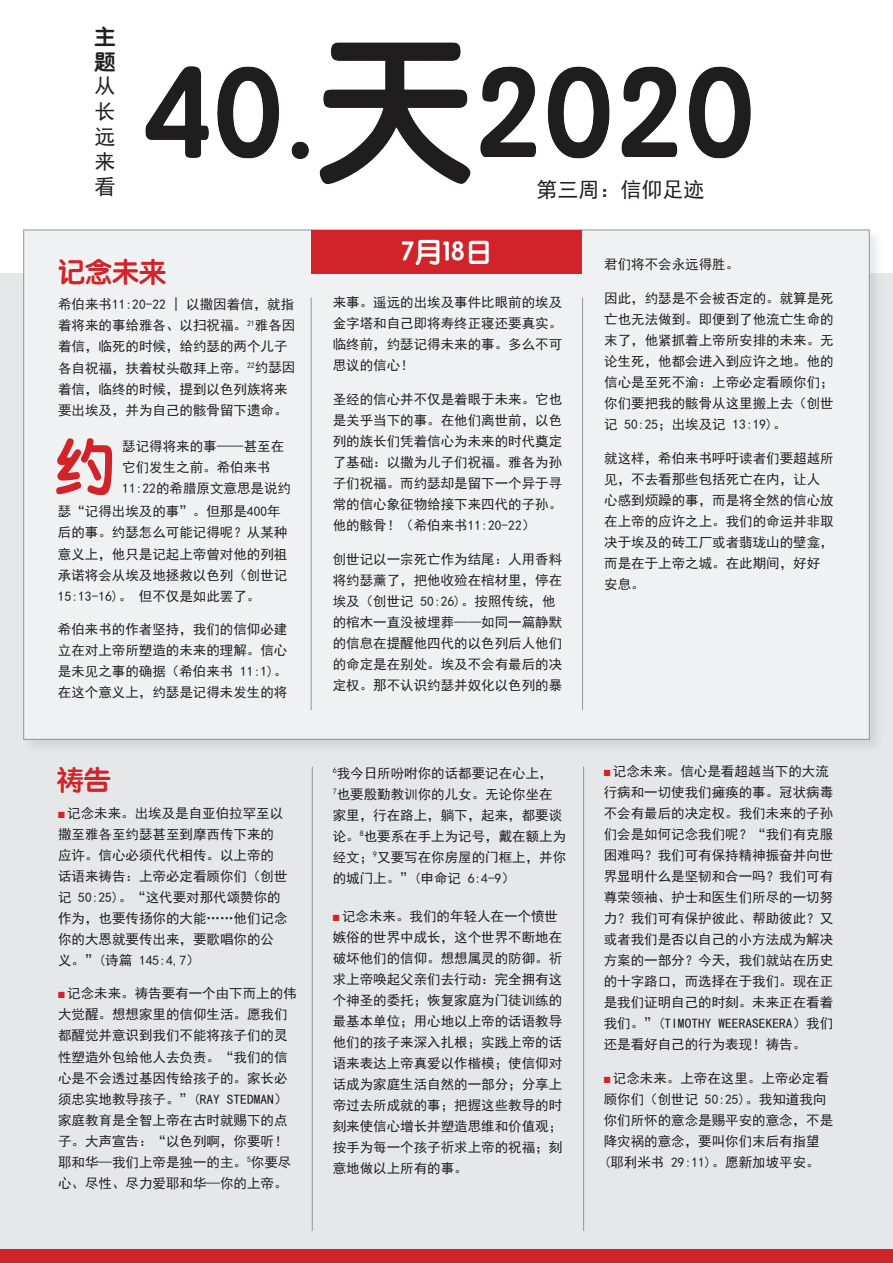
<style>
.page{position:relative;width:893px;height:1263px;background:#fff}
.page>*{position:absolute;margin:0;border:0;box-sizing:border-box;transform-origin:0 0}
.t1{font:60px "ST Yuanti TC Bold";color:#d1232a}
.t2{font:27px "ST Yuanti TC Bold";color:#d1232a}
.t3{font:27px "ST Yuanti TC Bold";color:#fff}
.t4{font:21px/25.2px "Sim Hei";color:#231f20;text-align:justify}
.t5{font:21px/25.2px "ST Yuanti TC Bold";color:#231f20}
.t6{font:13.5px/21px "Sim Hei";color:#231f20}
.s1{color:#d1232a}
</style>
<div class="page">
<div style="left:0;top:273px;width:893px;height:990px;background:#e6e7e9"></div>
<div style="left:22px;top:228px;width:862px;height:526px;background:#231f20;opacity:.1"></div>
<div style="left:23px;top:230px;width:847px;height:510px;background:#f0f1f2;border:1px solid #939598"></div>
<div style="left:0;top:1249px;width:893px;height:14px;background:#d1232a"></div>
<hr style="left:311px;top:298px;width:1px;height:412px;background:#939598">
<hr style="left:582px;top:298px;width:1px;height:412px;background:#939598">
<hr style="left:312px;top:767px;width:1px;height:464px;background:#939598">
<hr style="left:583px;top:767px;width:1px;height:464px;background:#939598">
<div style="left:311px;top:230px;width:271px;height:43px;background:#d1232a"></div>
<img style="left:145px;top:42px;width:606px;height:142px">
<h3 class="t5" style="left:94px;top:23px;width:22px">主题</h3>
<h3 class="t4" style="left:94px;top:73px;width:22px">从长远来看</h3>
<h2 class="t2" style="left:58px;top:251px;width:109px">记念未来</h2>
<p class="t6" style="left:58px;top:294px;width:239px">希伯来书11:20-22 | 以撒因着信，就指着将来的事给雅各、以扫祝福。<sup>21</sup>雅各因着信，临死的时候，给约瑟的两个儿子各自祝福，扶着杖头敬拜上帝。<sup>22</sup>约瑟因着信，临终的时候，提到以色列族将来要出埃及，并为自己的骸骨留下遗命。</p>
<h1 class="t1" style="left:55px;top:421px;width:61px">约</h1>
<p class="t6" style="left:122px;top:436px;width:170px">瑟记得将来的事——甚至在它们发生之前。希伯来书<br>11:22的希腊原文意思是说约</p>
<p class="t6" style="left:58px;top:501px;width:231px">瑟“记得出埃及的事”。但那是400年后的事。约瑟怎么可能记得呢？从某种意义上，他只是记起上帝曾对他的列祖承诺将会从埃及地拯救以色列（创世记<br>15:13-16)。 但不仅是如此罢了。</p>
<p class="t6" style="left:58px;top:619px;width:231px;text-align:justify">希伯来书的作者坚持，我们的信仰必建立在对上帝所塑造的未来的理解。信心是未见之事的确据（希伯来书 11:1)。在这个意义上，约瑟是记得未发生的将</p>
<h2 class="t2" style="left:57px;top:760px;width:56px">祷告</h2>
<p class="t6" style="left:58px;top:802px;width:231px"><span class="s1">■</span> 记念未来。出埃及是自亚伯拉罕至以撒至雅各至约瑟甚至到摩西传下来的应许。信心必须代代相传。以上帝的话语来祷告：上帝必定看顾你们（创世记 50:25)。“这代要对那代颂赞你的作为，也要传扬你的大能……他们记念你的大恩就要传出来，要歌唱你的公义。”(诗篇 145:4,7）</p>
<p class="t6" style="left:58px;top:983px;width:240px"><span class="s1">■</span> 记念未来。祷告要有一个由下而上的伟大觉醒。想想家里的信仰生活。愿我们都醒觉并意识到我们不能将孩子们的灵性塑造外包给他人去负责。“我们的信心是不会透过基因传给孩子的。家长必须忠实地教导孩子。”(RAY STEDMAN）家庭教育是全智上帝在古时就赐下的点子。大声宣告：“以色列啊，你要听！耶和华—我们上帝是独一的主。<sup>5</sup>你要尽心、尽性、尽力爱耶和华—你的上帝。</p>
<h3 class="t4" style="left:536px;top:177px;width:169px">第三周：信仰足迹</h3>
<h2 class="t3" style="left:401px;top:232px;width:93px">7月18日</h2>
<p class="t6" style="left:333px;top:292px;width:231px;text-align:justify">来事。遥远的出埃及事件比眼前的埃及金字塔和自己即将寿终正寝还要真实。临终前，约瑟记得未来的事。多么不可思议的信心！</p>
<p class="t6" style="left:333px;top:388px;width:231px;text-align:justify">圣经的信心并不仅是着眼于未来。它也是关乎当下的事。在他们离世前，以色列的族长们凭着信心为未来的时代奠定了基础：以撒为儿子们祝福。雅各为孙子们祝福。而约瑟却是留下一个异于寻常的信心象征物给接下来四代的子孙。他的骸骨！（希伯来书11:20-22）</p>
<p class="t6" style="left:333px;top:548px;width:231px">创世记以一宗死亡作为结尾：人用香料将约瑟薰了，把他收殓在棺材里，停在埃及（创世记 50:26)。按照传统，他的棺木一直没被埋葬——如同一篇静默的信息在提醒他四代的以色列后人他们的命定是在别处。埃及不会有最后的决定权。那不认识约瑟并奴化以色列的暴</p>
<p class="t6" style="left:333px;top:762px;width:235px"><sup>6</sup>我今日所吩咐你的话都要记在心上，<br><sup>7</sup>也要殷勤教训你的儿女。无论你坐在家里，行在路上，躺下，起来，都要谈论。<sup>8</sup>也要系在手上为记号，戴在额上为经文；<sup>9</sup>又要写在你房屋的门框上，并你的城门上。”(申命记 6:4-9）</p>
<p class="t6" style="left:333px;top:905px;width:231px"><span class="s1">■</span> 记念未来。我们的年轻人在一个愤世嫉俗的世界中成长，这个世界不断地在破坏他们的信仰。想想属灵的防御。祈求上帝唤起父亲们去行动：完全拥有这个神圣的委托；恢复家庭为门徒训练的最基本单位；用心地以上帝的话语教导他们的孩子来深入扎根；实践上帝的话语来表达上帝真爱以作楷模；使信仰对话成为家庭生活自然的一部分；分享上帝过去所成就的事；把握这些教导的时刻来使信心增长并塑造思维和价值观；按手为每一个孩子祈求上帝的祝福；刻意地做以上所有的事。</p>
<p class="t6" style="left:604px;top:254px;width:136px">君们将不会永远得胜。</p>
<p class="t6" style="left:604px;top:288px;width:231px;text-align:justify">因此，约瑟是不会被否定的。就算是死亡也无法做到。即便到了他流亡生命的末了，他紧抓着上帝所安排的未来。无论生死，他都会进入到应许之地。他的信心是至死不渝：上帝必定看顾你们；你们要把我的骸骨从这里搬上去（创世记 50:25；出埃及记 13:19)。</p>
<p class="t6" style="left:604px;top:448px;width:231px">就这样，希伯来书呼吁读者们要超越所见，不去看那些包括死亡在内，让人心感到烦躁的事，而是将全然的信心放在上帝的应许之上。我们的命运并非取决于埃及的砖工厂或者翡珑山的壁龛，而是在于上帝之城。在此期间，好好安息。</p>
<p class="t6" style="left:604px;top:761px;width:231px"><span class="s1">■</span> 记念未来。信心是看超越当下的大流行病和一切使我们瘫痪的事。冠状病毒不会有最后的决定权。我们未来的子孙们会是如何记念我们呢？“我们有克服困难吗？我们可有保持精神振奋并向世界显明什么是坚韧和合一吗？我们可有尊荣领袖、护士和医生们所尽的一切努力？我们可有保护彼此、帮助彼此？又或者我们是否以自己的小方法成为解决方案的一部分？今天，我们就站在历史的十字路口，而选择在于我们。现在正是我们证明自己的时刻。未来正在看着我们。”(TIMOTHY WEERASEKERA）我们还是看好自己的行为表现！祷告。</p>
<p class="t6" style="left:604px;top:1067px;width:231px"><span class="s1">■</span> 记念未来。上帝在这里。上帝必定看顾你们（创世记 50:25)。我知道我向你们所怀的意念是赐平安的意念，不是降灾祸的意念，要叫你们末后有指望<br>(耶利米书 29:11)。愿新加坡平安。</p>
</div>
